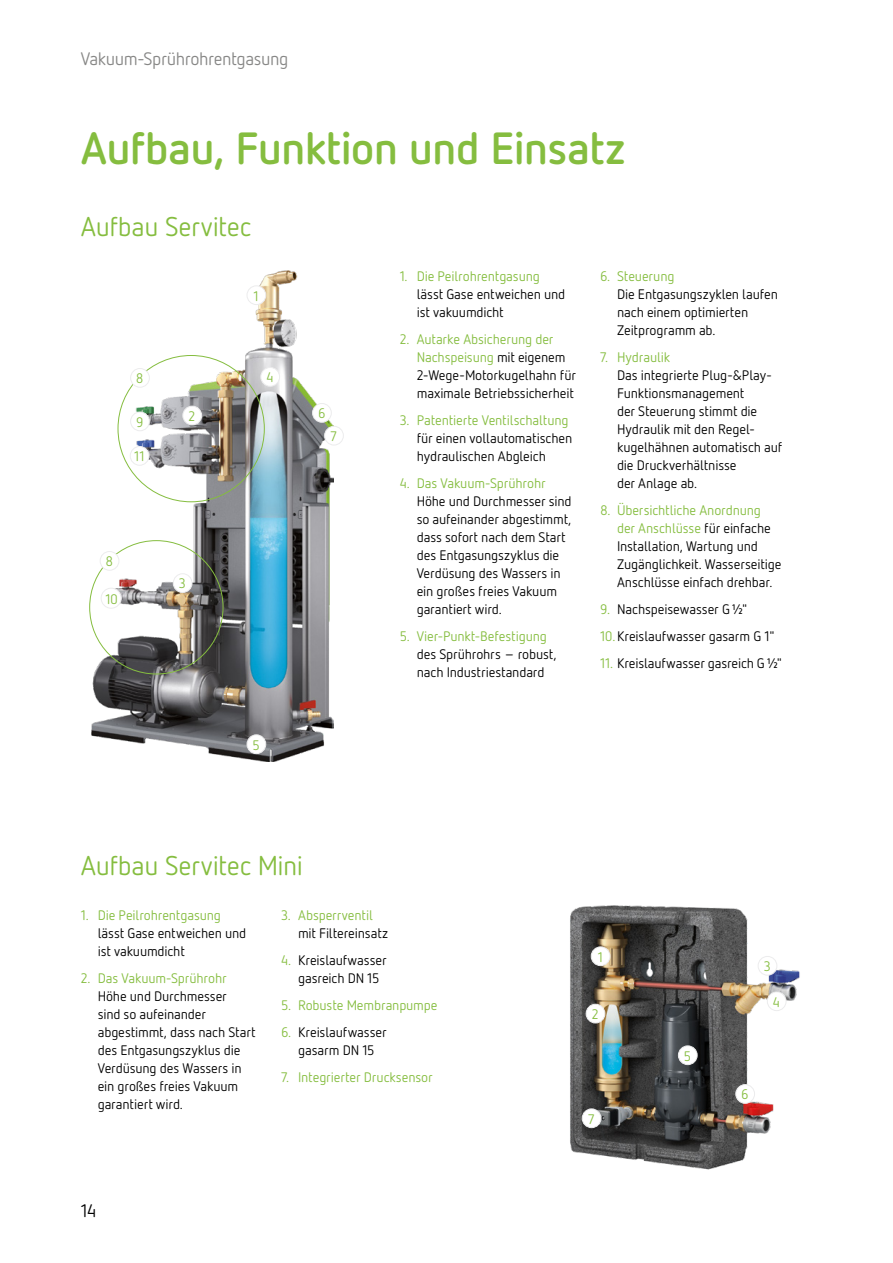
<style>
.page{position:relative;width:893px;height:1263px;background:#fff}
.page>*{position:absolute;margin:0;border:0;box-sizing:border-box;transform-origin:0 0}
.t1{font:700 45px "Netto Reflex";letter-spacing:-.02em;color:#85bd3f}
.t2{font:27px "Netto Reflex";letter-spacing:-.015em;color:#85bd3f}
.t3{font:18px "Netto Reflex";letter-spacing:-.025em;color:#878786}
.t4{font:18px "Netto Reflex";color:#000}
.t5{font:13.8px/18px "Netto Reflex";letter-spacing:-.01em;color:#000}
.t6{font:13.8px "Netto Reflex";letter-spacing:-.01em;color:#85bd3f}
.s1{color:#85bd3f}
</style>
<div class="page">
<img style="left:570px;top:905px;width:230px;height:265px">
<img style="left:92px;top:271px;width:241px;height:491px">
<div style="left:131px;top:412px;width:18px;height:19px;background:#fff;border-radius:50%"></div>
<div style="left:130px;top:412px;width:20px;height:19px;border:1px solid #ececed;border-radius:50%"></div>
<div style="left:247px;top:286px;width:19px;height:19px;background:#fff;border-radius:50%"></div>
<div style="left:247px;top:286px;width:19px;height:19px;border:1px solid #ececed;border-radius:50%"></div>
<div style="left:183px;top:406px;width:19px;height:19px;background:#fff;border-radius:50%"></div>
<div style="left:183px;top:406px;width:19px;height:19px;border:1px solid #ececed;border-radius:50%"></div>
<div style="left:173px;top:574px;width:19px;height:18px;background:#fff;border-radius:50%"></div>
<div style="left:173px;top:573px;width:19px;height:20px;border:1px solid #ececed;border-radius:50%"></div>
<div style="left:261px;top:367px;width:19px;height:19px;background:#fff;border-radius:50%"></div>
<div style="left:261px;top:367px;width:19px;height:19px;border:1px solid #ececed;border-radius:50%"></div>
<div style="left:247px;top:735px;width:19px;height:19px;background:#fff;border-radius:50%"></div>
<div style="left:247px;top:735px;width:19px;height:19px;border:1px solid #ececed;border-radius:50%"></div>
<div style="left:313px;top:403px;width:18px;height:19px;background:#fff;border-radius:50%"></div>
<div style="left:312px;top:403px;width:19px;height:19px;border:1px solid #ececed;border-radius:50%"></div>
<div style="left:325px;top:426px;width:18px;height:19px;background:#fff;border-radius:50%"></div>
<div style="left:324px;top:426px;width:20px;height:19px;border:1px solid #ececed;border-radius:50%"></div>
<div style="left:101px;top:588px;width:20px;height:20px;background:#fff;border-radius:50%"></div>
<div style="left:101px;top:588px;width:20px;height:20px;border:1px solid #ececed;border-radius:50%"></div>
<div style="left:130px;top:446px;width:19px;height:19px;background:#fff;border-radius:50%"></div>
<div style="left:130px;top:446px;width:19px;height:19px;border:1px solid #ececed;border-radius:50%"></div>
<div style="left:131px;top:368px;width:18px;height:19px;background:#fff;border-radius:50%"></div>
<div style="left:130px;top:368px;width:20px;height:19px;border:1px solid #ececed;border-radius:50%"></div>
<div style="left:100px;top:551px;width:19px;height:19px;background:#fff;border-radius:50%"></div>
<div style="left:100px;top:551px;width:19px;height:19px;border:1px solid #ececed;border-radius:50%"></div>
<div style="left:591px;top:947px;width:19px;height:19px;background:#fff;border-radius:50%"></div>
<div style="left:591px;top:947px;width:19px;height:19px;border:1px solid #ececed;border-radius:50%"></div>
<div style="left:586px;top:1004px;width:19px;height:19px;background:#fff;border-radius:50%"></div>
<div style="left:586px;top:1004px;width:19px;height:19px;border:1px solid #ececed;border-radius:50%"></div>
<div style="left:758px;top:956px;width:19px;height:19px;background:#fff;border-radius:50%"></div>
<div style="left:758px;top:956px;width:19px;height:19px;border:1px solid #ececed;border-radius:50%"></div>
<div style="left:767px;top:992px;width:19px;height:19px;background:#fff;border-radius:50%"></div>
<div style="left:767px;top:992px;width:19px;height:19px;border:1px solid #ececed;border-radius:50%"></div>
<div style="left:678px;top:1046px;width:19px;height:19px;background:#fff;border-radius:50%"></div>
<div style="left:678px;top:1046px;width:19px;height:19px;border:1px solid #ececed;border-radius:50%"></div>
<div style="left:736px;top:1084px;width:19px;height:19px;background:#fff;border-radius:50%"></div>
<div style="left:736px;top:1084px;width:19px;height:19px;border:1px solid #ececed;border-radius:50%"></div>
<div style="left:582px;top:1109px;width:19px;height:19px;background:#fff;border-radius:50%"></div>
<div style="left:582px;top:1109px;width:19px;height:19px;border:1px solid #ececed;border-radius:50%"></div>
<h3 class="t3" style="left:81px;top:48px;width:209px">Vakuum-Sprührohrentgasung</h3>
<h1 class="t1" style="left:81px;top:119px;width:546px">Aufbau, Funktion und Einsatz</h1>
<h2 class="t2" style="left:81px;top:209px;width:172px">Aufbau Servitec</h2>
<p class="t6" style="left:254px;top:287px;width:7px">1</p>
<p class="t6" style="left:136px;top:370px;width:9px">8</p>
<p class="t6" style="left:136px;top:413px;width:9px">9</p>
<p class="t6" style="left:134px;top:448px;width:12px">11</p>
<p class="t6" style="left:189px;top:407px;width:8px">2</p>
<p class="t6" style="left:266px;top:369px;width:9px">4</p>
<p class="t6" style="left:105px;top:553px;width:9px">8</p>
<p class="t6" style="left:105px;top:590px;width:14px">10</p>
<p class="t6" style="left:179px;top:575px;width:9px">3</p>
<p class="t6" style="left:318px;top:405px;width:9px">6</p>
<p class="t6" style="left:331px;top:428px;width:8px">7</p>
<p class="t6" style="left:252px;top:736px;width:9px">5</p>
<p class="t6" style="left:400px;top:267px;width:142px">1. Die Peilrohrentgasung</p>
<p class="t5" style="left:417px;top:285px;width:150px">lässt Gase entweichen und ist vakuumdicht</p>
<p class="t5" style="left:417px;top:330px;width:161px;text-indent:-17px"><span class="s1">2. Autarke Absicherung der<br>Nachspeisung</span> mit eigenem<br>2-Wege-Motorkugelhahn für maximale Betriebssicherheit</p>
<p class="t6" style="left:400px;top:411px;width:170px">3. Patentierte Ventilschaltung</p>
<p class="t5" style="left:417px;top:429px;width:157px">für einen vollautomatischen hydraulischen Abgleich</p>
<p class="t6" style="left:400px;top:474px;width:147px">4. Das Vakuum-Sprührohr</p>
<p class="t5" style="left:417px;top:492px;width:157px">Höhe und Durchmesser sind so aufeinander abgestimmt, dass sofort nach dem Start des Entgasungszyklus die<br>Verdüsung des Wassers in ein großes freies Vakuum garantiert wird.</p>
<p class="t6" style="left:400px;top:627px;width:149px">5. Vier-Punkt-Befestigung</p>
<p class="t5" style="left:417px;top:645px;width:141px">des Sprührohrs – robust, nach Industriestandard</p>
<p class="t6" style="left:600px;top:267px;width:76px">6. Steuerung</p>
<p class="t5" style="left:617px;top:285px;width:162px">Die Entgasungszyklen laufen nach einem optimierten<br>Zeitprogramm ab.</p>
<p class="t6" style="left:600px;top:348px;width:72px">7. Hydraulik</p>
<p class="t5" style="left:617px;top:366px;width:167px">Das integrierte Plug-&amp;Play-<br>Funktionsmanagement<br>der Steuerung stimmt die<br>Hydraulik mit den Regel&shy;kugelhähnen automatisch auf die Druckverhältnisse<br>der Anlage ab.</p>
<p class="t5" style="left:617px;top:501px;width:166px;text-indent:-17px"><span class="s1">8. Übersichtliche Anordnung der Anschlüsse</span> für einfache<br>Installation, Wartung und<br>Zugänglichkeit. Wasserseitige<br>Anschlüsse einfach drehbar.</p>
<p class="t5" style="left:600px;top:595px;width:176px;line-height:27px"><span class="s1">9.</span> Nachspeisewasser G ½"<br><span class="s1">10.</span>Kreislaufwasser gasarm G 1"</p>
<p class="t5" style="left:600px;top:654px;width:184px"><span class="s1">11.</span> Kreislaufwasser gasreich G ½"</p>
<h2 class="t2" style="left:81px;top:848px;width:224px">Aufbau Servitec Mini</h2>
<p class="t6" style="left:81px;top:906px;width:142px">1. Die Peilrohrentgasung</p>
<p class="t5" style="left:98px;top:924px;width:150px">lässt Gase entweichen und ist vakuumdicht</p>
<p class="t6" style="left:81px;top:969px;width:147px">2. Das Vakuum-Sprührohr</p>
<p class="t5" style="left:98px;top:987px;width:159px">Höhe und Durchmesser<br>sind so aufeinander abgestimmt, dass nach Start des Entgasungszyklus die<br>Verdüsung des Wassers in ein großes freies Vakuum garantiert wird.</p>
<p class="t6" style="left:281px;top:906px;width:93px">3. Absperrventil</p>
<p class="t5" style="left:298px;top:924px;width:92px">mit Filtereinsatz</p>
<p class="t5" style="left:298px;top:951px;width:90px;text-indent:-17px"><span class="s1">4.</span> Kreislaufwasser gasreich DN 15</p>
<p class="t6" style="left:281px;top:996px;width:158px">5. Robuste Membranpumpe</p>
<p class="t5" style="left:281px;top:1023px;width:107px;text-align:center"><span class="s1">6.</span> Kreislaufwasser gasarm DN 15</p>
<p class="t6" style="left:281px;top:1068px;width:153px">7. Integrierter Drucksensor</p>
<h3 class="t4" style="left:81px;top:1199px;width:17px">14</h3>
<p class="t6" style="left:598px;top:948px;width:7px">1</p>
<p class="t6" style="left:592px;top:1005px;width:8px">2</p>
<p class="t6" style="left:588px;top:1110px;width:8px">7</p>
<p class="t6" style="left:684px;top:1047px;width:9px">5</p>
<p class="t6" style="left:764px;top:958px;width:9px">3</p>
<p class="t6" style="left:773px;top:993px;width:9px">4</p>
<p class="t6" style="left:741px;top:1086px;width:9px">6</p>
</div>
